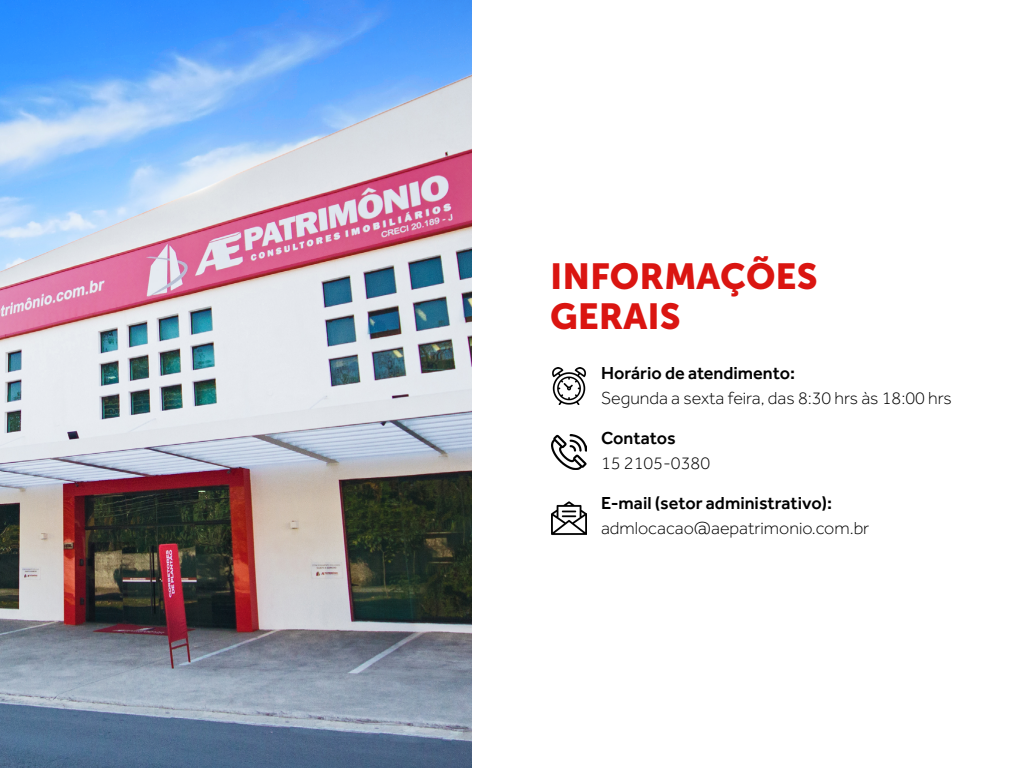
<style>
.page{position:relative;width:1024px;height:768px;background:#fff}
.page>*{position:absolute;margin:0;border:0;box-sizing:border-box;transform-origin:0 0}
.t1{font:36px/40px "Museo Sans 900";color:#da1511}
.t2{font:300 18px "Effra";color:#000}
.t3{font:500 18px "Effra";color:#000}
</style>
<div class="page">
<img style="left:0;top:0;width:472px;height:768px">
<img style="left:552px;top:367px;width:34px;height:38px">
<img style="left:551px;top:434px;width:36px;height:36px">
<img style="left:551px;top:501px;width:36px;height:34px">
<h1 class="t1" style="left:550px;top:256px;width:269px">INFORMAÇÕES<br>GERAIS</h1>
<p class="t3" style="left:601px;top:362px;width:196px">Horário de atendimento:</p>
<p class="t2" style="left:601px;top:388px;width:352px">Segunda a sexta feira, das 8:30 hrs às 18:00 hrs</p>
<p class="t3" style="left:601px;top:427px;width:76px">Contatos</p>
<p class="t2" style="left:601px;top:453px;width:111px">15 2105-0380</p>
<p class="t3" style="left:601px;top:492px;width:233px">E-mail (setor administrativo):</p>
<p class="t2" style="left:601px;top:518px;width:270px">admlocacao@aepatrimonio.com.br</p>
</div>
